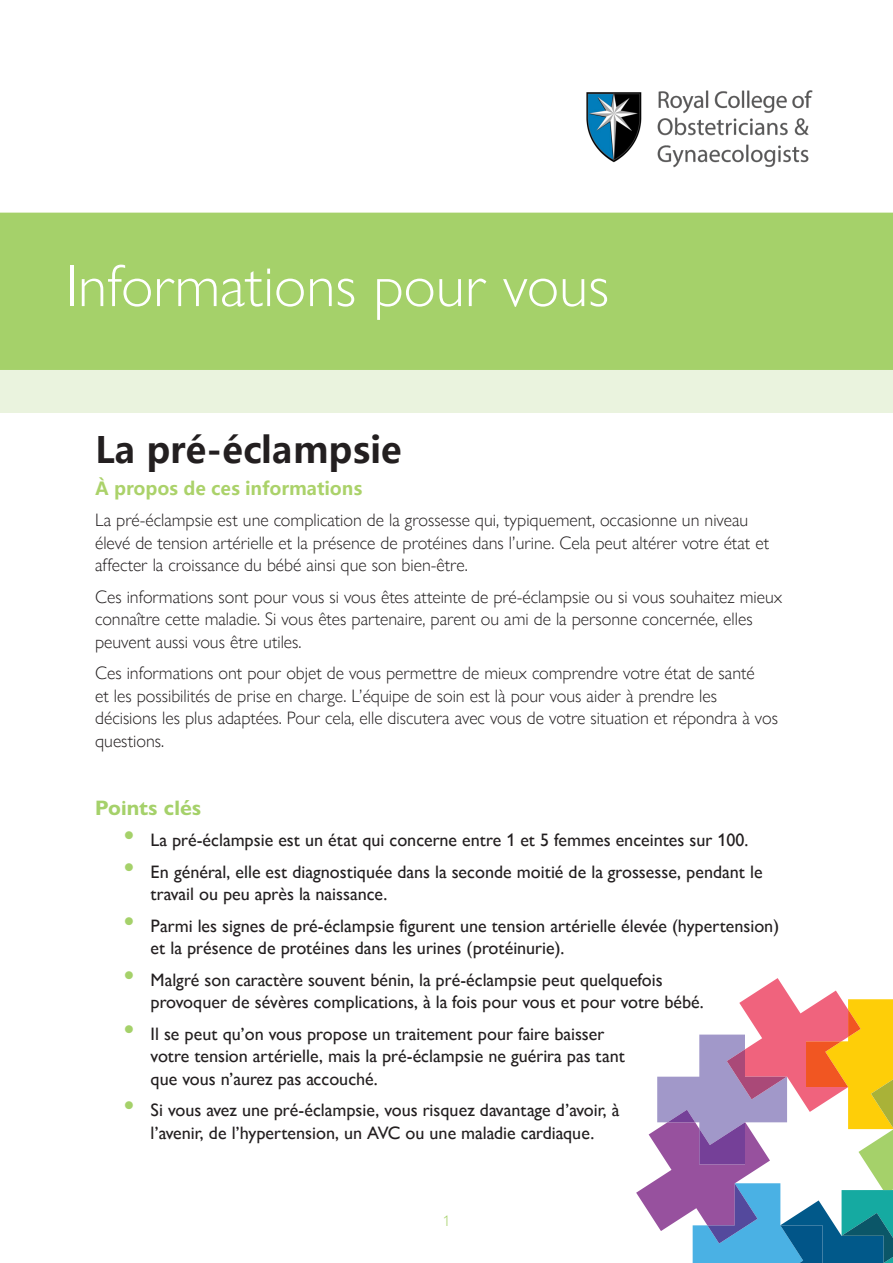
<style>
.page{position:relative;width:893px;height:1263px;background:#fff}
.page>*{position:absolute;margin:0;border:0;box-sizing:border-box;transform-origin:0 0}
.PI_Information_for_you{font:300 60px "Gill Sans Nova";color:#fff}
.PI_body_text_lp{font:700 36px "Microsoft Ya Hei";color:#231f20}
.PI_body_text{font:700 21px "Gill Sans Nova";color:#a5d16a}
.t1{font:18px/22.5px "Gill Sans Nova";color:#231f20}
.PI_body_text_lp-2{font:300 18px/22.5px "Gill Sans Nova";color:#231f20}
.PI_body_text_lp-3{font:700 18px "Microsoft Ya Hei";color:#abd26a}
.PI_page_number{font:300 15px "Gill Sans Nova";color:#a5d16a}
.s1{font-size:31.5px;color:#a5d16a}
</style>
<div class="page">
<svg style="left:636px;top:978px;width:257px;height:285px"></svg>
<div style="left:0;top:370px;width:893px;height:42px;background:#eaf3de"></div>
<div style="left:0;top:213px;width:893px;height:157px;background:#a5d16a"></div>
<img style="left:586px;top:90px;width:227px;height:78px">
<p class="PI_Information_for_you" style="left:65px;top:252px;width:546px">Informations pour vous</p>
<p class="PI_body_text_lp" style="left:95px;top:425px;width:308px">La pré-éclampsie</p>
<p class="PI_body_text_lp-3" style="left:95px;top:475px;width:269px">À propos de ces informations</p>
<p class="PI_body_text_lp-2" style="left:95px;top:509px;width:675px">La pré-éclampsie est une complication de la grossesse qui, typiquement, occasionne un niveau élevé de tension artérielle et la présence de protéines dans l’urine. Cela peut altérer votre état et affecter la croissance du bébé ainsi que son bien-être.</p>
<p class="PI_body_text_lp-2" style="left:95px;top:585px;width:689px">Ces informations sont pour vous si vous êtes atteinte de pré-éclampsie ou si vous souhaitez mieux connaître cette maladie. Si vous êtes partenaire, parent ou ami de la personne concernée, elles peuvent aussi vous être utiles.</p>
<p class="PI_body_text_lp-2" style="left:95px;top:662px;width:684px">Ces informations ont pour objet de vous permettre de mieux comprendre votre état de santé<br>et les possibilités de prise en charge. L’équipe de soin est là pour vous aider à prendre les décisions les plus adaptées. Pour cela, elle discutera avec vous de votre situation et répondra à vos questions.</p>
<p class="PI_body_text" style="left:95px;top:794px;width:108px">Points clés</p>
<p class="t1" style="left:124px;top:829px;width:626px"><span class="s1">•</span> La pré-éclampsie est un état qui concerne entre 1 et 5 femmes enceintes sur 100.</p>
<p class="t1" style="left:151px;top:860px;width:614px;text-indent:-27px"><span class="s1">•</span> En général, elle est diagnostiquée dans la seconde moitié de la grossesse, pendant le travail ou peu après la naissance.</p>
<p class="t1" style="left:151px;top:914px;width:630px;text-indent:-27px"><span class="s1">•</span> Parmi les signes de pré-éclampsie figurent une tension artérielle élevée (hypertension) et la présence de protéines dans les urines (protéinurie).</p>
<p class="t1" style="left:151px;top:968px;width:555px;text-indent:-27px"><span class="s1">•</span> Malgré son caractère souvent bénin, la pré-éclampsie peut quelquefois provoquer de sévères complications, à la fois pour vous et pour votre bébé.</p>
<p class="t1" style="left:151px;top:1022px;width:476px;text-indent:-27px"><span class="s1">•</span> Il se peut qu’on vous propose un traitement pour faire baisser votre tension artérielle, mais la pré-éclampsie ne guérira pas tant que vous n’aurez pas accouché.</p>
<p class="t1" style="left:124px;top:1099px;width:497px;text-align:center"><span class="s1">•</span> Si vous avez une pré-éclampsie, vous risquez davantage d’avoir, à l’avenir, de l’hypertension, un AVC ou une maladie cardiaque.</p>
<p class="PI_page_number" style="left:443px;top:1213px;width:9px">1</p>
</div>
